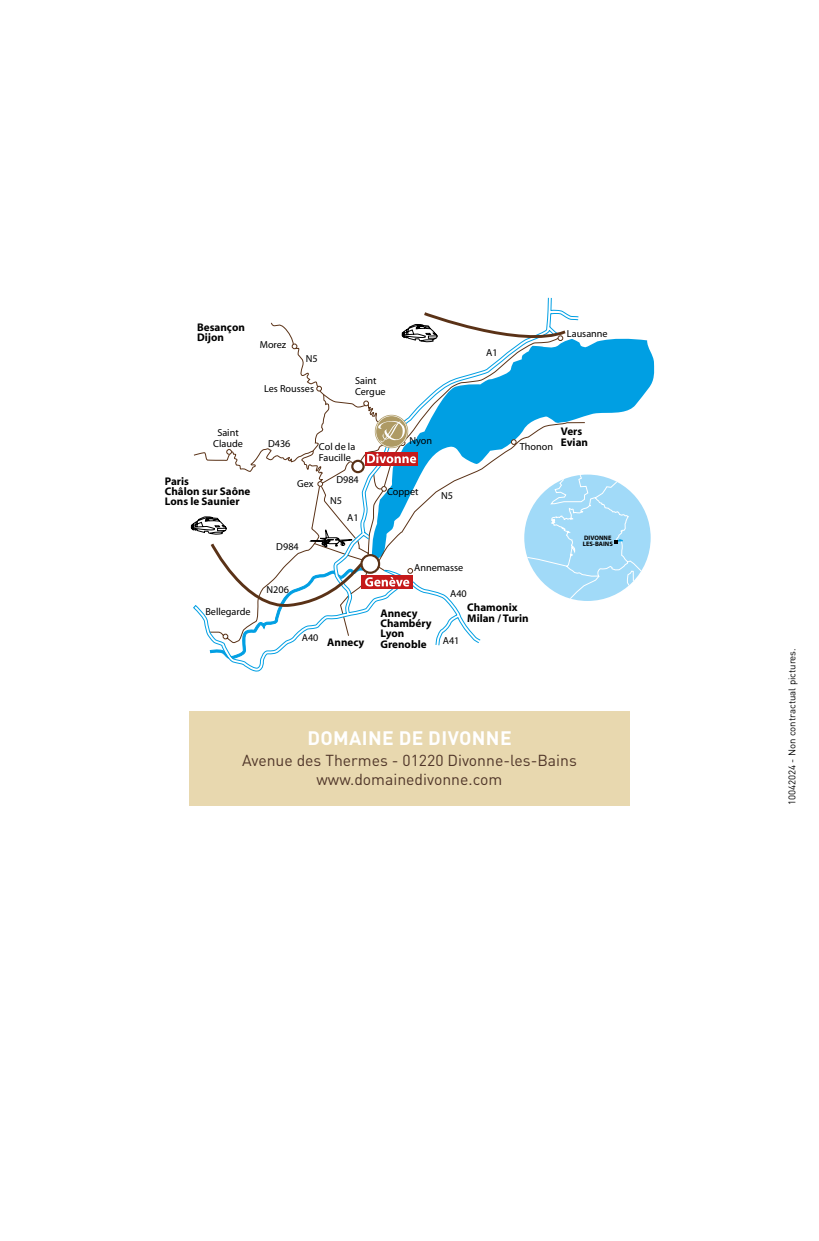
<style>
.page{position:relative;width:819px;height:1241px;background:#fff}
.page>*{position:absolute;margin:0;border:0;box-sizing:border-box;transform-origin:0 0}
.t1{font:700 19.25px "DIN Pro";letter-spacing:.02em;color:#fff}
.t2{font:15.75px/19.2px "DIN Pro";color:#503629;text-align:center}
.t3{font:700 11.03px/10.3px "Myriad";color:#000}
.t4{font:10.15px/10.8px "Myriad";color:#000}
.t5{font:9.62px "DIN Pro";color:#000}
.t6{font:700 6.48px/5.6px "Myriad Pro";color:#000}
</style>
<div class="page">
<div style="left:189px;top:711px;width:440px;height:94px;background:#e8d8af"></div>
<svg style="left:585px;top:338px;width:69px;height:229px"></svg>
<svg style="left:193px;top:298px;width:386px;height:373px"></svg>
<svg style="left:209px;top:311px;width:359px;height:298px"></svg>
<svg style="left:413px;top:337px;width:172px;height:257px"></svg>
<svg style="left:209px;top:547px;width:204px;height:113px"></svg>
<svg style="left:191px;top:324px;width:247px;height:223px"></svg>
<div style="left:524px;top:474px;width:126px;height:127px;background:#a1daf8;border-radius:50%"></div>
<svg style="left:526px;top:474px;width:116px;height:126px"></svg>
<svg style="left:375px;top:415px;width:33px;height:33px"></svg>
<svg style="left:375px;top:415px;width:32px;height:32px"></svg>
<p class="t3" style="left:197px;top:322px;width:49px">Besançon<br>Dijon</p>
<p class="t4" style="left:260px;top:340px;width:28px">Morez</p>
<p class="t4" style="left:306px;top:354px;width:13px">N5</p>
<p class="t4" style="left:264px;top:383px;width:51px">Les Rousses</p>
<p class="t4" style="left:355px;top:375px;width:32px">Saint<br>Cergue</p>
<p class="t4" style="left:486px;top:348px;width:13px">A1</p>
<p class="t4" style="left:567px;top:329px;width:42px">Lausanne</p>
<p class="t4" style="left:213px;top:427px;width:31px;text-align:center">Saint<br>Claude</p>
<p class="t4" style="left:268px;top:439px;width:24px">D436</p>
<p class="t4" style="left:319px;top:442px;width:38px">Col de la<br>Faucille</p>
<p class="t4" style="left:409px;top:436px;width:24px">Nyon</p>
<p class="t4" style="left:520px;top:442px;width:35px">Thonon</p>
<p class="t3" style="left:561px;top:427px;width:29px">Vers<br>Evian</p>
<p class="t3" style="left:165px;top:476px;width:87px">Paris<br>Châlon sur Saône<br>Lons le Saunier</p>
<p class="t4" style="left:297px;top:478px;width:18px">Gex</p>
<p class="t4" style="left:336px;top:474px;width:24px">D984</p>
<p class="t4" style="left:330px;top:495px;width:13px">N5</p>
<p class="t4" style="left:387px;top:486px;width:33px">Coppet</p>
<p class="t4" style="left:441px;top:491px;width:13px">N5</p>
<p class="t4" style="left:347px;top:512px;width:13px">A1</p>
<p class="t4" style="left:276px;top:541px;width:24px">D984</p>
<p class="t4" style="left:266px;top:584px;width:24px">N206</p>
<p class="t4" style="left:414px;top:562px;width:51px">Annemasse</p>
<p class="t4" style="left:450px;top:589px;width:18px">A40</p>
<p class="t6" style="left:582px;top:535px;width:32px">DIVONNE<br>LES-BAINS</p>
<p class="t4" style="left:205px;top:606px;width:47px">Bellegarde</p>
<p class="t4" style="left:302px;top:632px;width:18px">A40</p>
<p class="t3" style="left:327px;top:637px;width:39px">Annecy</p>
<p class="t3" style="left:380px;top:608px;width:53px">Annecy<br>Chambéry<br>Lyon<br>Grenoble</p>
<p class="t3" style="left:467px;top:602px;width:63px">Chamonix<br>Milan / Turin</p>
<p class="t4" style="left:443px;top:635px;width:18px">A41</p>
<h1 class="t1" style="left:307px;top:721px;width:206px">DOMAINE DE DIVONNE</h1>
<h2 class="t2" style="left:242px;top:749px;width:336px">Avenue des Thermes - 01220 Divonne-les-Bains www.domainedivonne.com</h2>
<p class="t5" style="left:784px;top:805px;width:159px;rotate:-90deg">10042024 - Non contractual pictures.</p>
</div>
